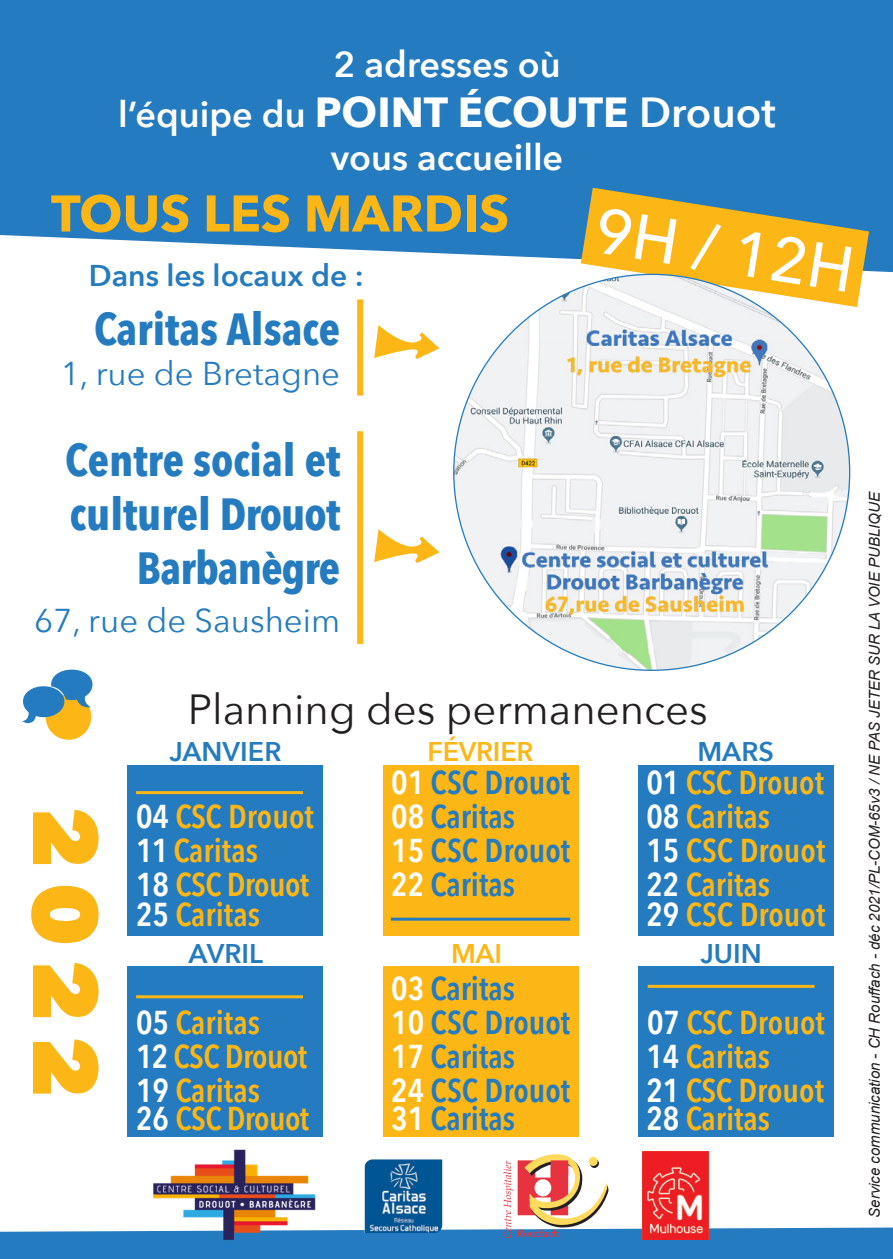
<style>
.page{position:relative;width:893px;height:1259px;background:#fff}
.page>*{position:absolute;margin:0;border:0;box-sizing:border-box;transform-origin:0 0}
.t1{font:800 90px "Avenir Next";color:#fcb615}
.t2{font:500 63.3px "Avenir Next";color:#fff}
.t3{font:700 51px "Avenir Next";color:#fcb615}
.t4{font:700 45px/54px "Avenir Next Condensed";color:#247bbf;text-align:right}
.t5{font:700 42px "Avenir Next";color:#fff}
.t6{font:42px "Avenir Next";color:#231f20}
.t7{font:600 36px "Avenir Next";color:#fff}
.t8{font:600 33px "Avenir Next Condensed";color:#fcb615}
.t9{font:600 33px "Avenir Next Condensed";color:#247bbf}
.t10{font:600 33px "Avenir Next Condensed";letter-spacing:-.02em;color:#fcb615}
.t11{font:33px "Avenir Next";color:#247bbf}
.t12{font:600 30px "Avenir Next";color:#247bbf}
.t13{font:600 27px "Avenir Next";color:#247bbf}
.t14{font:600 27px "Avenir Next";letter-spacing:-.01em;color:#fcb615}
.t15{font:italic 15px "Arial";color:#231f20}
.s1{font-weight:600;font-size:36px}
.s2{font-weight:600}
.s3{color:#fff}
</style>
<div class="page">
<div style="left:0;top:0;width:893px;height:272px;background:#247bbf"></div>
<svg style="left:581px;top:188px;width:288px;height:119px"></svg>
<img style="left:454px;top:274px;width:396px;height:396px;border-radius:198px">
<div style="left:46px;top:694px;width:45px;height:46px;background:#fcb615;border-radius:50%"></div>
<div style="left:128px;top:765px;width:195px;height:170px;background:#247bbf"></div>
<div style="left:383px;top:765px;width:195px;height:170px;background:#fcb615"></div>
<div style="left:638px;top:765px;width:195px;height:170px;background:#247bbf"></div>
<svg style="left:0;top:1153px;width:893px;height:106px"></svg>
<img style="left:154px;top:1149px;width:162px;height:94px">
<img style="left:364px;top:1159px;width:78px;height:74px">
<img style="left:643px;top:1151px;width:65px;height:89px">
<svg style="left:374px;top:328px;width:66px;height:31px"></svg>
<div style="left:357px;top:299px;width:6px;height:96px;background:#fcb615"></div>
<div style="left:357px;top:431px;width:6px;height:213px;background:#fcb615"></div>
<svg style="left:374px;top:532px;width:66px;height:31px"></svg>
<hr style="left:136px;top:791px;width:167px;height:3px;background:#fcb615">
<div style="left:128px;top:966px;width:195px;height:170px;background:#247bbf"></div>
<div style="left:383px;top:966px;width:195px;height:170px;background:#fcb615"></div>
<div style="left:638px;top:966px;width:195px;height:170px;background:#247bbf"></div>
<hr style="left:136px;top:995px;width:167px;height:3px;background:#fcb615">
<hr style="left:391px;top:917px;width:179px;height:3px;background:#247bbf">
<hr style="left:648px;top:985px;width:167px;height:3px;background:#fcb615">
<svg style="left:45px;top:694px;width:47px;height:29px"></svg>
<p class="t7" style="left:333px;top:33px;width:229px">2 adresses où</p>
<p class="t5" style="left:118px;top:76px;width:659px"><span class="s1">l’équipe du</span> POINT ÉCOUTE <span class="s2">Drouot</span></p>
<p class="t7" style="left:331px;top:127px;width:234px">vous accueille</p>
<p class="t3" style="left:51px;top:169px;width:460px">TOUS LES MARDIS</p>
<p class="t2" style="left:604px;top:177px;width:263px;rotate:9deg">9H / 12H</p>
<p class="t12" style="left:89px;top:250px;width:277px">Dans les locaux de :</p>
<p class="t4" style="left:94px;top:302px;width:248px">Caritas Alsace</p>
<p class="t11" style="left:61px;top:345px;width:281px">1, rue de Bretagne</p>
<p class="t4" style="left:65px;top:433px;width:276px">Centre social et culturel Drouot<br>Barbanègre</p>
<p class="t11" style="left:34px;top:593px;width:308px">67, rue de Sausheim</p>
<p class="t1" style="left:120px;top:806px;width:294px;rotate:90deg">2022</p>
<p class="t6" style="left:188px;top:674px;width:521px">Planning des permanences</p>
<p class="t13" style="left:169px;top:728px;width:113px">JANVIER</p>
<p class="t14" style="left:427px;top:728px;width:108px">FÉVRIER</p>
<p class="t8" style="left:136px;top:788px;width:179px"><span class="s3">04</span> CSC Drouot</p>
<p class="t8" style="left:136px;top:822px;width:123px"><span class="s3">11</span> Caritas</p>
<p class="t10" style="left:136px;top:856px;width:175px"><span class="s3">18</span> CSC Drouot</p>
<p class="t8" style="left:136px;top:886px;width:125px"><span class="s3">25</span> Caritas</p>
<p class="t9" style="left:391px;top:754px;width:181px"><span class="s3">01</span> CSC Drouot</p>
<p class="t9" style="left:391px;top:788px;width:125px"><span class="s3">08</span> Caritas</p>
<p class="t9" style="left:391px;top:822px;width:181px"><span class="s3">15</span> CSC Drouot</p>
<p class="t9" style="left:391px;top:856px;width:125px"><span class="s3">22</span> Caritas</p>
<p class="t13" style="left:189px;top:930px;width:76px">AVRIL</p>
<p class="t14" style="left:451px;top:930px;width:52px">MAI</p>
<p class="t13" style="left:697px;top:728px;width:78px">MARS</p>
<p class="t8" style="left:646px;top:754px;width:179px"><span class="s3">01</span> CSC Drouot</p>
<p class="t8" style="left:646px;top:788px;width:125px"><span class="s3">08</span> Caritas</p>
<p class="t8" style="left:646px;top:822px;width:181px"><span class="s3">15</span> CSC Drouot</p>
<p class="t8" style="left:646px;top:856px;width:125px"><span class="s3">22</span> Caritas</p>
<p class="t8" style="left:646px;top:886px;width:181px"><span class="s3">29</span> CSC Drouot</p>
<p class="t13" style="left:700px;top:930px;width:63px">JUIN</p>
<p class="t8" style="left:136px;top:993px;width:125px"><span class="s3">05</span> Caritas</p>
<p class="t10" style="left:136px;top:1027px;width:173px"><span class="s3">12</span> CSC Drouot</p>
<p class="t8" style="left:136px;top:1061px;width:125px"><span class="s3">19</span> Caritas</p>
<p class="t10" style="left:136px;top:1090px;width:175px"><span class="s3">26</span> CSC Drouot</p>
<p class="t9" style="left:391px;top:959px;width:125px"><span class="s3">03</span> Caritas</p>
<p class="t9" style="left:391px;top:993px;width:181px"><span class="s3">10</span> CSC Drouot</p>
<p class="t9" style="left:391px;top:1027px;width:125px"><span class="s3">17</span> Caritas</p>
<p class="t9" style="left:391px;top:1061px;width:181px"><span class="s3">24</span> CSC Drouot</p>
<p class="t8" style="left:647px;top:993px;width:179px"><span class="s3">07</span> CSC Drouot</p>
<p class="t8" style="left:646px;top:1027px;width:125px"><span class="s3">14</span> Caritas</p>
<p class="t8" style="left:646px;top:1061px;width:179px"><span class="s3">21</span> CSC Drouot</p>
<p class="t9" style="left:391px;top:1090px;width:125px"><span class="s3">31</span> Caritas</p>
<p class="t8" style="left:646px;top:1090px;width:125px"><span class="s3">28</span> Caritas</p>
<p class="t15" style="left:865px;top:1217px;width:727px;rotate:-90deg">Service communication - CH Rouffach - déc 2021/PL-COM-65v3 / NE PAS JETER SUR LA VOIE PUBLIQUE</p>
</div>
